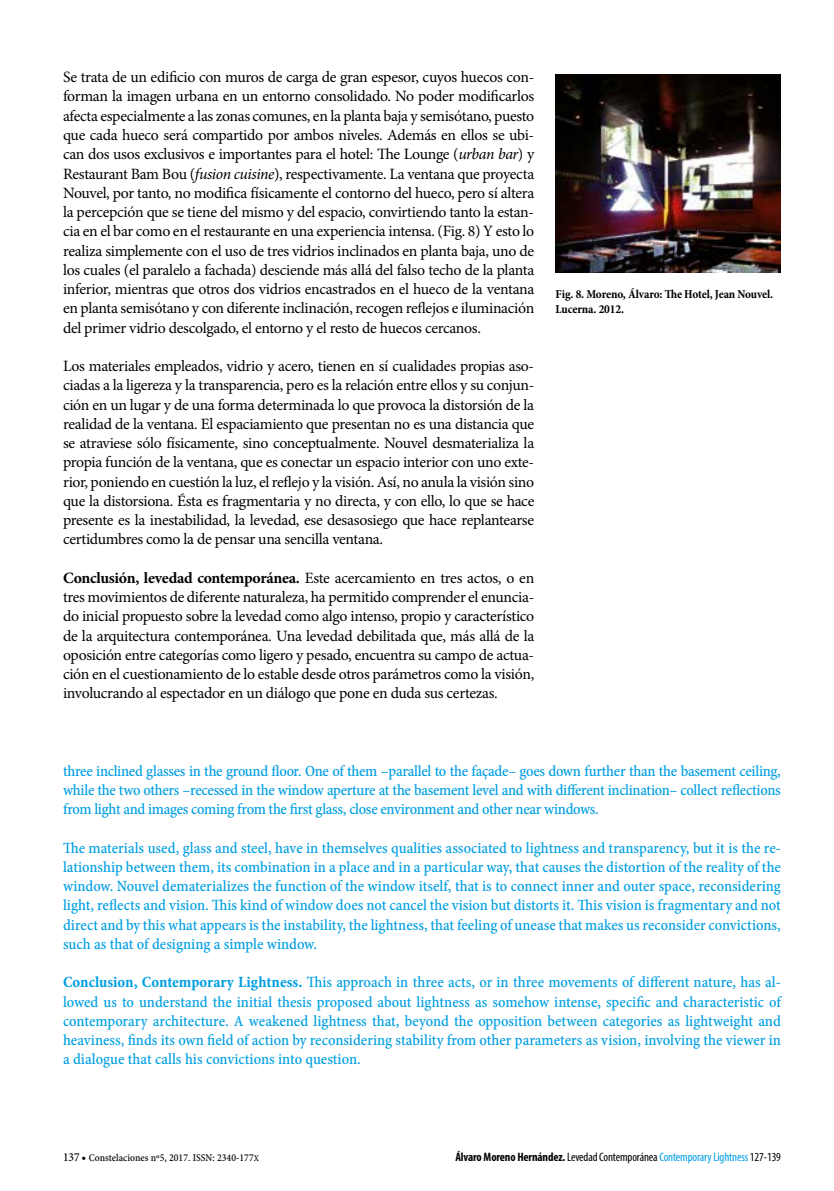
<style>
.page{position:relative;width:834px;height:1191px;background:#fff}
.page>*{position:absolute;margin:0;border:0;box-sizing:border-box;transform-origin:0 0}
.t1{font:15.75px/19.2px "Minion Pro";letter-spacing:-.02em;color:#000;text-align:justify}
.t2{font:15.75px/19.2px "Minion Pro Medium Cn Capt";letter-spacing:-.01em;color:#009fe3;text-align:justify}
.t3{font:condensed 12.25px "Myriad Pro";letter-spacing:-.01em;color:#000}
.t4{font:700 condensed 12.25px/15.8px "Minion Pro";letter-spacing:-.015em;color:#000}
.t5{font:10.5px "Minion Pro Medium Cn Capt";color:#000}
.s1{font-style:italic}
.s2{font-weight:700}
.s3{font-family:"Minion Pro Bold Cn Capt"}
.s4{font-size:12.25px}
.s5{font-size:8.75px}
.s6{color:#009fe3}
</style>
<div class="page">
<img style="left:555px;top:74px;width:225px;height:199px">
<p class="t1" style="left:63px;top:68px;width:472px">Se trata de un edificio con muros de carga de gran espesor, cuyos huecos con&shy;forman la imagen urbana en un entorno consolidado. No poder modificarlos afecta especialmente a las zonas comunes, en la planta baja y semisótano, puesto que cada hueco será compartido por ambos niveles. Además en ellos se ubi&shy;can dos usos exclusivos e importantes para el hotel: The Lounge (<span class="s1">urban bar</span>) y Restaurant Bam Bou (<span class="s1">fusion cuisine</span>), respectivamente. La ventana que proyecta Nouvel, por tanto, no modifica físicamente el contorno del hueco, pero sí altera la percepción que se tiene del mismo y del espacio, convirtiendo tanto la estan&shy;cia en el bar como en el restaurante en una experiencia intensa. (Fig. 8) Y esto lo realiza simplemente con el uso de tres vidrios inclinados en planta baja, uno de los cuales (el paralelo a fachada) desciende más allá del falso techo de la planta inferior, mientras que otros dos vidrios encastrados en el hueco de la ventana en planta semisótano y con diferente inclinación, recogen reflejos e iluminación del primer vidrio descolgado, el entorno y el resto de huecos cercanos.</p>
<p class="t1" style="left:63px;top:356px;width:472px">Los materiales empleados, vidrio y acero, tienen en sí cualidades propias aso&shy;ciadas a la ligereza y la transparencia, pero es la relación entre ellos y su conjun&shy;ción en un lugar y de una forma determinada lo que provoca la distorsión de la realidad de la ventana. El espaciamiento que presentan no es una distancia que se atraviese sólo físicamente, sino conceptualmente. Nouvel desmaterializa la propia función de la ventana, que es conectar un espacio interior con uno exte&shy;rior, poniendo en cuestión la luz, el reflejo y la visión. Así, no anula la visión sino que la distorsiona. Ésta es fragmentaria y no directa, y con ello, lo que se hace presente es la inestabilidad, la levedad, ese desasosiego que hace replantearse certidumbres como la de pensar una sencilla ventana.</p>
<p class="t1" style="left:63px;top:568px;width:472px"><span class="s2">Conclusión, levedad contemporánea.</span> Este acercamiento en tres actos, o en tres movimientos de diferente naturaleza, ha permitido comprender el enuncia&shy;do inicial propuesto sobre la levedad como algo intenso, propio y característico de la arquitectura contemporánea. Una levedad debilitada que, más allá de la oposición entre categorías como ligero y pesado, encuentra su campo de actua&shy;ción en el cuestionamiento de lo estable desde otros parámetros como la visión, involucrando al espectador en un diálogo que pone en duda sus certezas.</p>
<p class="t4" style="left:555px;top:286px;width:219px">Fig. 8. Moreno, Álvaro: The Hotel, Jean Nouvel.<br>Lucerna. 2012.</p>
<p class="t2" style="left:63px;top:761px;width:719px">three inclined glasses in the ground floor. One of them –parallel to the façade– goes down further than the basement ceiling, while the two others –recessed in the window aperture at the basement level and with different inclination– collect reflections from light and images coming from the first glass, close environment and other near windows.</p>
<p class="t2" style="left:63px;top:838px;width:719px">The materials used, glass and steel, have in themselves qualities associated to lightness and transparency, but it is the re&shy;lationship between them, its combination in a place and in a particular way, that causes the distortion of the reality of the window. Nouvel dematerializes the function of the window itself, that is to connect inner and outer space, reconsidering light, reflects and vision. This kind of window does not cancel the vision but distorts it. This vision is fragmentary and not direct and by this what appears is the instability, the lightness, that feeling of unease that makes us reconsider convictions, such as that of designing a simple window.</p>
<p class="t2" style="left:63px;top:972px;width:719px"><span class="s3">Conclusion, Contemporary Lightness.</span> This approach in three acts, or in three movements of different nature, has al&shy;lowed us to understand the initial thesis proposed about lightness as somehow intense, specific and characteristic of contemporary architecture. A weakened lightness that, beyond the opposition between categories as lightweight and heaviness, finds its own field of action by reconsidering stability from other parameters as vision, involving the viewer in a dialogue that calls his convictions into question.</p>
<p class="t5" style="left:63px;top:1150px;width:197px"><span class="s4">137 •</span> Constelaciones nº5, 2017. ISSN: 2340-177<span class="s5">X</span></p>
<p class="t3" style="left:455px;top:1149px;width:327px"><span class="s2">Álvaro Moreno Hernández.</span> Levedad Contemporánea <span class="s6">Contemporary Lightness</span> 127-139</p>
</div>
